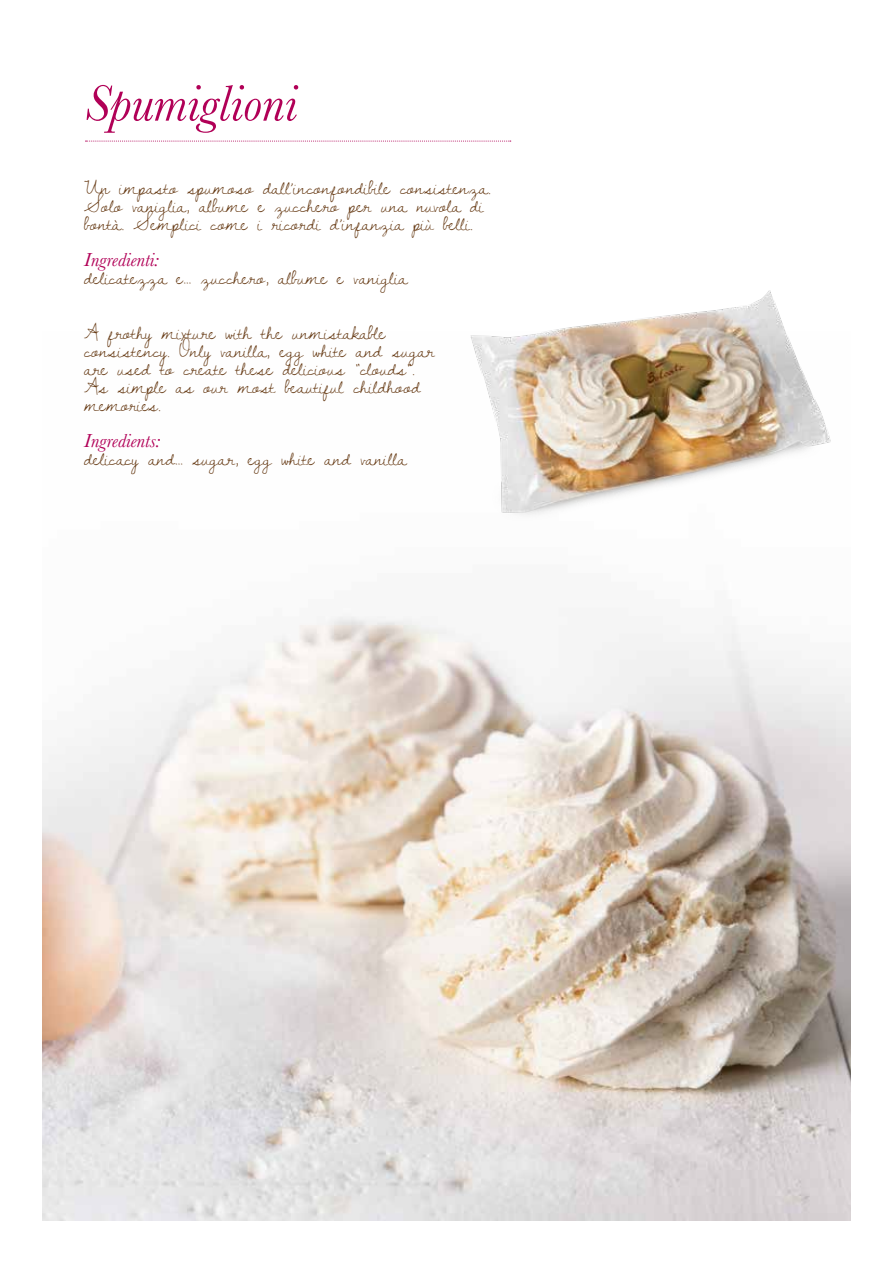
<style>
.page{position:relative;width:893px;height:1263px;background:#fff}
.page>*{position:absolute;margin:0;border:0;box-sizing:border-box;transform-origin:0 0}
.t1{font:italic 52.5px "Baskerville";color:#b10057}
.t2{font:19.5px/18px "Dawningofa New Day";color:#673b15}
.t3{font:italic 19.5px "Baskerville";color:#b10057}
</style>
<div class="page">
<img style="left:43px;top:616px;width:807px;height:604px">
<img style="left:471px;top:290px;width:360px;height:225px">
<svg style="left:85px;top:141px;width:426px;height:1px"></svg>
<h1 class="t1" style="left:85px;top:68px;width:214px">Spumiglioni</h1>
<p class="t2" style="left:84px;top:178px;width:408px">Un impasto spumoso dall’inconfondibile consistenza.<br>Solo vaniglia, albume e zucchero per una nuvola di bontà. Semplici come i ricordi d’infanzia più belli.</p>
<p class="t3" style="left:84px;top:246px;width:76px">Ingredienti:</p>
<p class="t2" style="left:84px;top:268px;width:324px">delicatezza e… zucchero, albume e vaniglia</p>
<p class="t2" style="left:84px;top:323px;width:352px">A frothy mixture with the unmistakable consistency. Only vanilla, egg white and sugar are used to create these delicious “clouds”.<br>As simple as our most beautiful childhood memories.</p>
<p class="t3" style="left:84px;top:428px;width:78px">Ingredients:</p>
<p class="t2" style="left:84px;top:449px;width:324px">delicacy and… sugar, egg white and vanilla</p>
</div>
